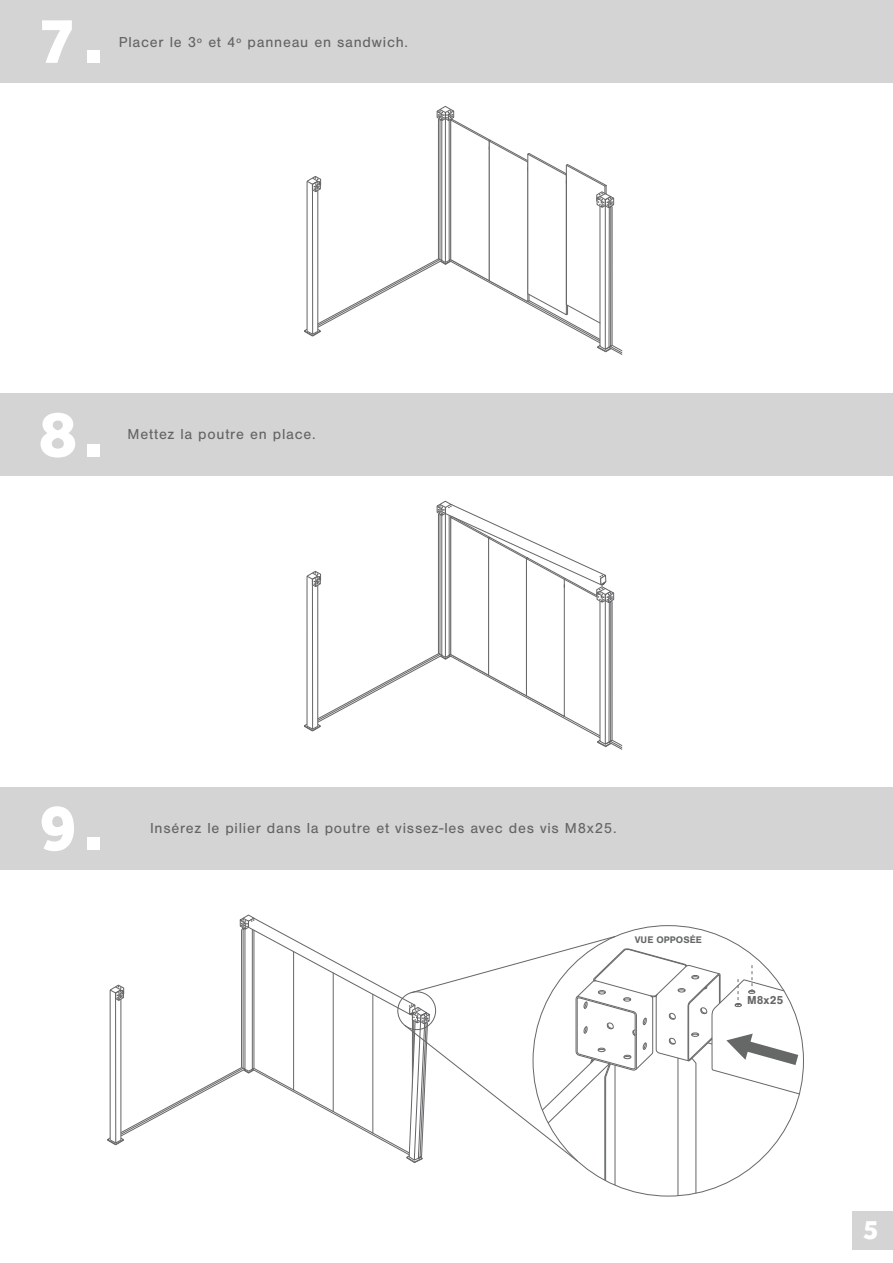
<style>
.page{position:relative;width:893px;height:1263px;background:#fff}
.page>*{position:absolute;margin:0;border:0;box-sizing:border-box;transform-origin:0 0}
.t1{font:800 67.5px "Effra";color:#fff}
.t2{font:800 28.5px "Effra";color:#fff}
.t3{font:15px "Nimbus San";letter-spacing:.05em;color:#656365}
.t4{font:700 12px "Nimbus San";color:#656866}
.t5{font:700 9.9px "Nimbus San";color:#656866}
</style>
<div class="page">
<div style="left:0;top:0;width:893px;height:82px;background:#d5d4d5"></div>
<div style="left:0;top:394px;width:893px;height:82px;background:#d5d4d5"></div>
<div style="left:0;top:787px;width:893px;height:82px;background:#d5d4d5"></div>
<div style="left:852px;top:1211px;width:41px;height:38px;background:#d5d4d5"></div>
<hr style="left:678px;top:1058px;width:1px;height:138px;background:#656866">
<svg style="left:107px;top:915px;width:697px;height:278px"></svg>
<svg style="left:304px;top:106px;width:319px;height:249px"></svg>
<svg style="left:304px;top:501px;width:319px;height:249px"></svg>
<hr style="left:293px;top:951px;width:1px;height:139px;background:#656866">
<hr style="left:333px;top:973px;width:1px;height:138px;background:#656866">
<hr style="left:373px;top:994px;width:1px;height:139px;background:#656866">
<h1 class="t1" style="left:39px;top:0;width:66px">7.</h1>
<p class="t3" style="left:119px;top:34px;width:291px">Placer le 3º et 4º panneau en sandwich.</p>
<h1 class="t1" style="left:39px;top:394px;width:66px">8.</h1>
<p class="t3" style="left:128px;top:426px;width:190px">Mettez la poutre en place.</p>
<h1 class="t1" style="left:39px;top:787px;width:66px">9.</h1>
<p class="t3" style="left:150px;top:820px;width:468px">Insérez le pilier dans la poutre et vissez-les avec des vis M8x25.</p>
<p class="t5" style="left:635px;top:934px;width:69px">VUE OPPOSÉE</p>
<p class="t4" style="left:747px;top:994px;width:37px">M8x25</p>
<h2 class="t2" style="left:863px;top:1213px;width:17px">5</h2>
</div>
